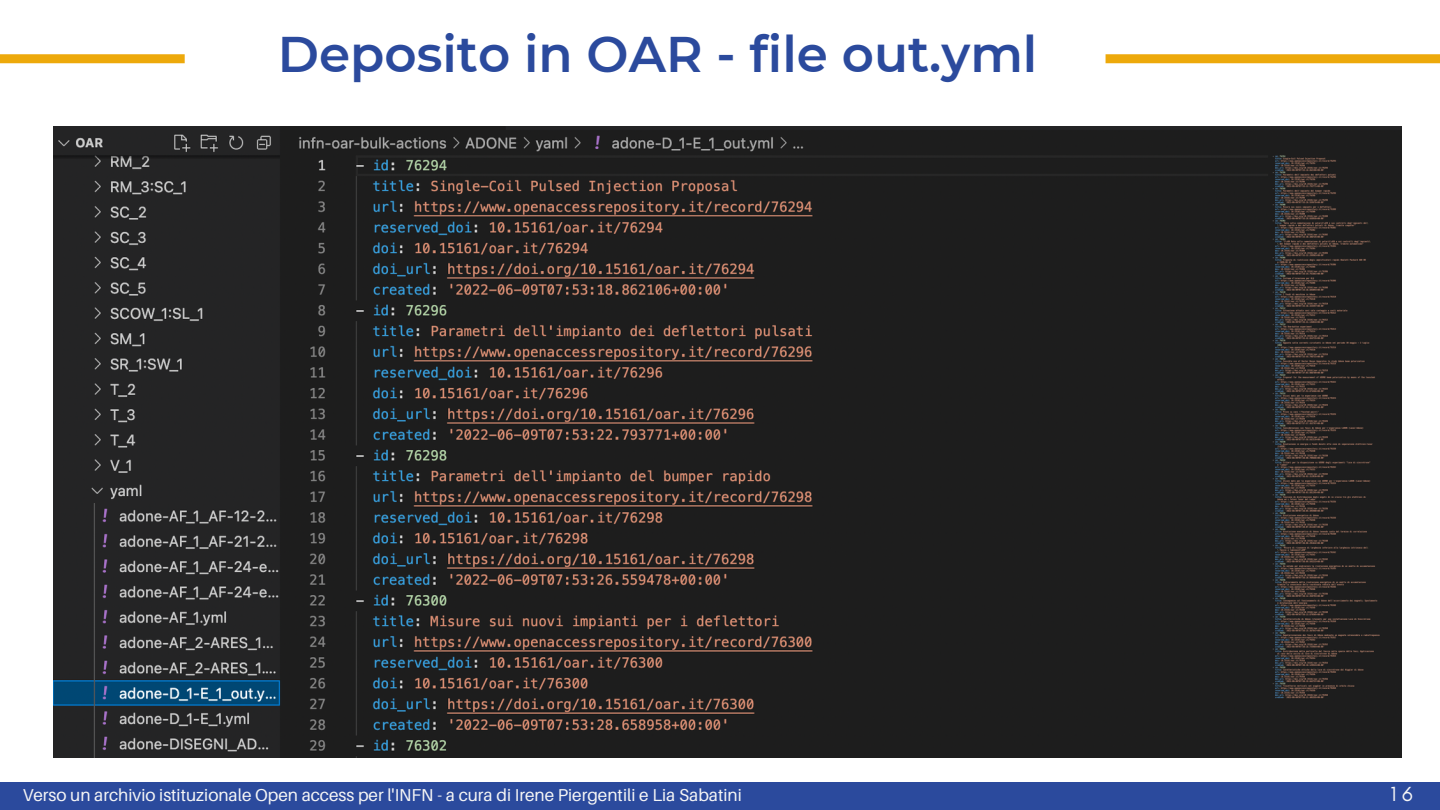
<style>
.page{position:relative;width:1440px;height:810px;background:#fff}
.page>*{position:absolute;margin:0;border:0;box-sizing:border-box;transform-origin:0 0}
.t1{font:600 50px "Montserrat";color:#2b4a9d}
.t2{font:20.8px "Glacial Indifference";color:#f6f6f6}
.t3{font:17.2px "Aileron";color:#f6f6f6}
</style>
<div class="page">
<div style="left:0;top:782px;width:1440px;height:28px;background:#2b4a9d"></div>
<div style="left:1106px;top:54px;width:334px;height:9px;background:#eda90b"></div>
<div style="left:0;top:54px;width:185px;height:9px;background:#eda90b"></div>
<img style="left:54px;top:126px;width:1347px;height:631px">
<h1 class="t1" style="left:278px;top:23px;width:761px">Deposito in OAR - file out.yml</h1>
<p class="t3" style="left:23px;top:784px;width:721px">Verso un archivio istituzionale Open access per l'INFN - a cura di Irene Piergentili e Lia Sabatini</p>
<p class="t2" style="left:1391px;top:781px;width:24px">1 6</p>
</div>
